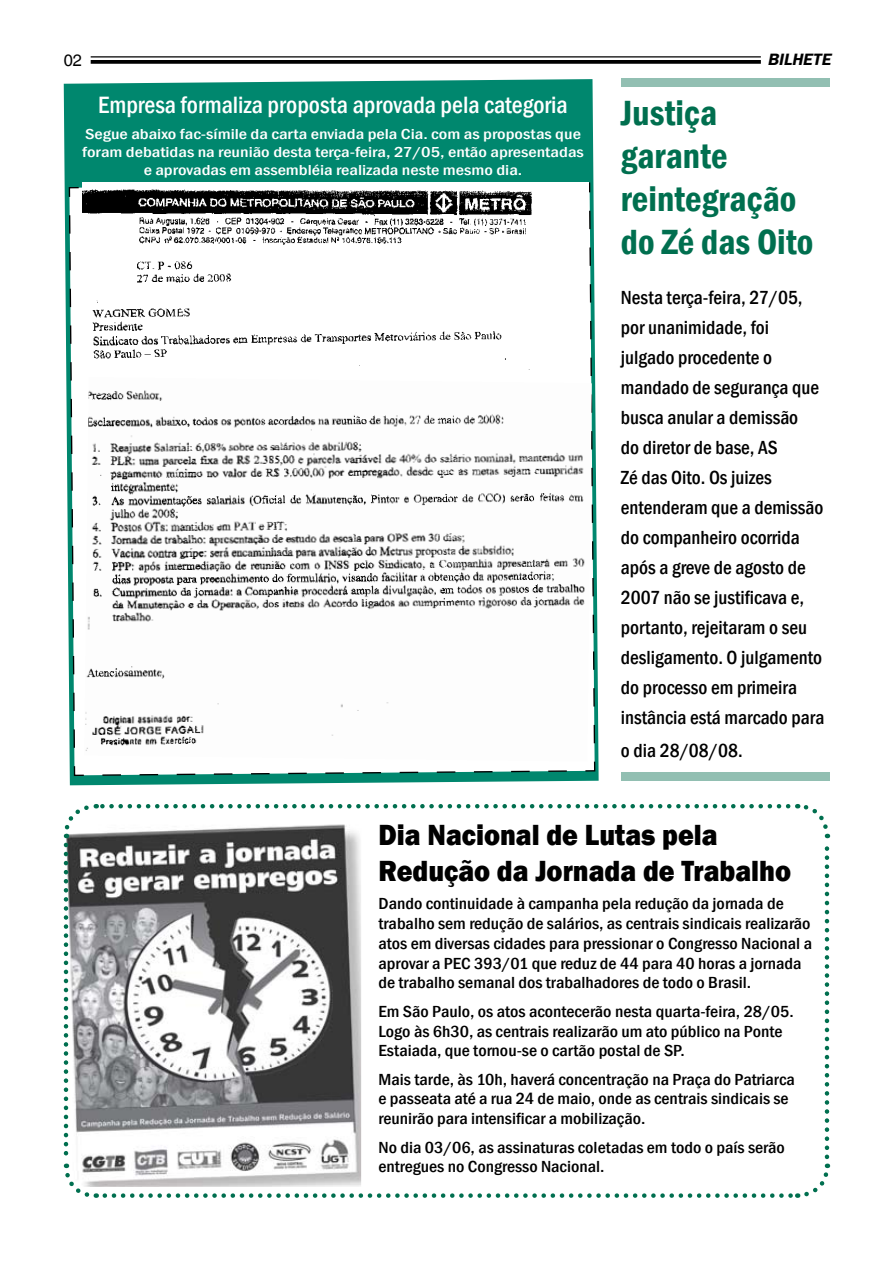
<style>
.page{position:relative;width:893px;height:1263px;background:#fff}
.page>*{position:absolute;margin:0;border:0;box-sizing:border-box;transform-origin:0 0}
.t1{font:600 condensed 36px/43.2px "Franklin Gothic";color:#006f4f}
.t2{font:800 30px/36px "Franklin Gothic";color:#000;scale:.9 1}
.t3{font:500 condensed 24.3px "Franklin Gothic";color:#fff}
.t4{font:500 condensed 19.5px/30px "Franklin Gothic";color:#000}
.t5{font:500 condensed 16.5px/19.8px "Franklin Gothic";color:#000;scale:1.1 1}
.t6{font:italic 700 16.5px "Frankfurt Gothic";color:#000}
.t7{font:16.5px "Switzerland Plain";color:#000}
.t8{font:500 condensed 14.85px/17.9px "Franklin Gothic";color:#fff;text-align:center;scale:1.25 1}
</style>
<div class="page">
<img style="left:66px;top:838px;width:295px;height:349px">
<svg style="left:63px;top:845px;width:34px;height:353px"></svg>
<svg style="left:105px;top:1163px;width:726px;height:35px"></svg>
<svg style="left:797px;top:804px;width:34px;height:353px"></svg>
<svg style="left:63px;top:804px;width:725px;height:34px"></svg>
<hr style="left:91px;top:56px;width:670px;height:2px;background:#000">
<svg style="left:91px;top:60px;width:670px;height:4px;background:#0f0f0f"></svg>
<svg style="left:64px;top:79px;width:535px;height:706px;background:#18927c"></svg>
<svg style="left:68px;top:182px;width:528px;height:595px"></svg>
<img style="left:83px;top:183px;width:505px;height:115px">
<img style="left:88px;top:300px;width:471px;height:70px">
<img style="left:84px;top:377px;width:508px;height:384px">
<div style="left:621px;top:772px;width:208px;height:9px;background:#92bfb2"></div>
<div style="left:621px;top:78px;width:208px;height:9px;background:#92bfb2"></div>
<p class="t7" style="left:64px;top:51px;width:20px">02</p>
<p class="t6" style="left:768px;top:49px;width:65px">BILHETE</p>
<h3 class="t3" style="left:98px;top:89px;width:471px">Empresa formaliza proposta aprovada pela categoria</h3>
<p class="t8" style="left:82px;top:125px;width:403px">Segue abaixo fac-símile da carta enviada pela Cia. com as propostas que foram debatidas na reunião desta terça-feira, 27/05, então apresentadas e aprovadas em assembléia realizada neste mesmo dia.</p>
<h1 class="t1" style="left:621px;top:90px;width:194px">Justiça garante reintegração do Zé das Oito</h1>
<p class="t4" style="left:621px;top:282px;width:205px">Nesta terça-feira, 27/05, por unanimidade, foi julgado procedente o mandado de segurança que busca anular a demissão<br>do diretor de base, AS<br>Zé das Oito. Os juizes entenderam que a demissão do companheiro ocorrida após a greve de agosto de<br>2007 não se justificava e, portanto, rejeitaram o seu desligamento. O julgamento do processo em primeira instância está marcado para</p>
<p class="t4" style="left:621px;top:735px;width:123px">o dia 28/08/08.</p>
<h2 class="t2" style="left:378px;top:817px;width:460px">Dia Nacional de Lutas pela<br>Redução da Jornada de Trabalho</h2>
<p class="t5" style="left:378px;top:894px;width:396px">Dando continuidade à campanha pela redução da jornada de trabalho sem redução de salários, as centrais sindicais realizarão atos em diversas cidades para pressionar o Congresso Nacional a aprovar a PEC 393/01 que reduz de 44 para 40 horas a jornada de trabalho semanal dos trabalhadores de todo o Brasil.</p>
<p class="t5" style="left:378px;top:1001px;width:379px">Em São Paulo, os atos acontecerão nesta quarta-feira, 28/05.<br>Logo às 6h30, as centrais realizarão um ato público na Ponte<br>Estaiada, que tornou-se o cartão postal de SP.</p>
<p class="t5" style="left:378px;top:1069px;width:380px">Mais tarde, às 10h, haverá concentração na Praça do Patriarca e passeata até a rua 24 de maio, onde as centrais sindicais se reunirão para intensificar a mobilização.</p>
<p class="t5" style="left:378px;top:1137px;width:371px">No dia 03/06, as assinaturas coletadas em todo o país serão entregues no Congresso Nacional.</p>
</div>
